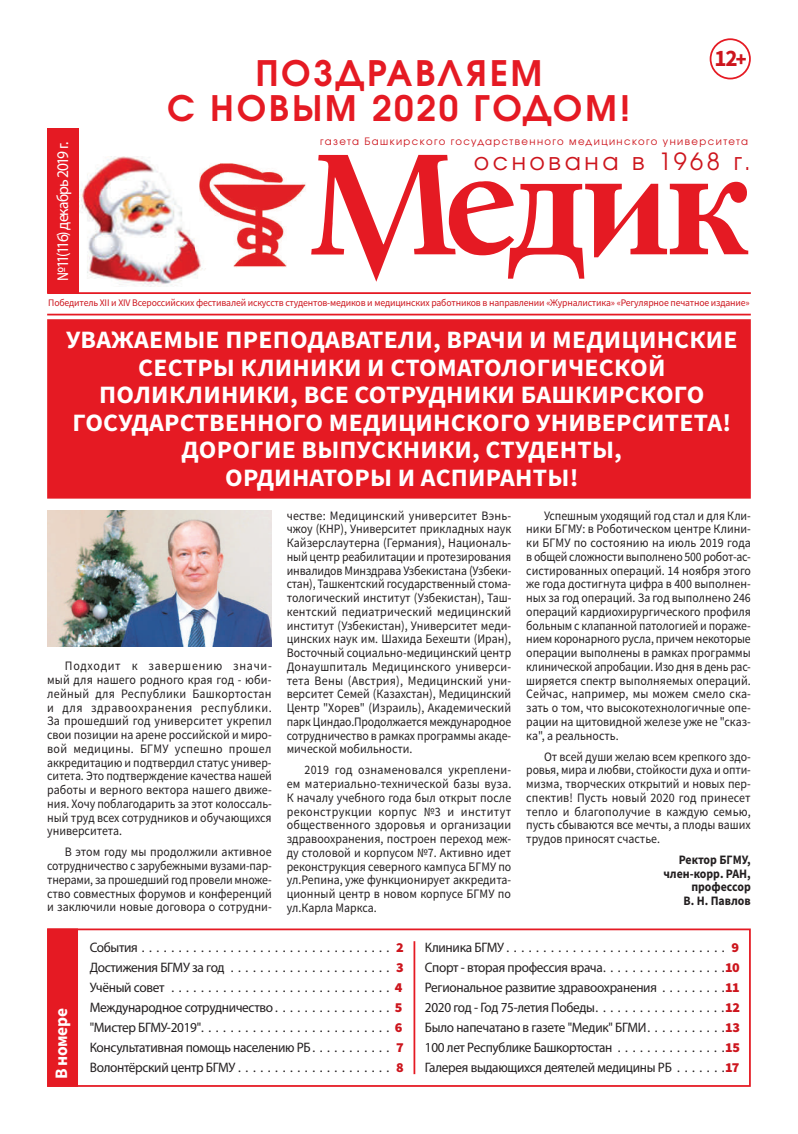
<style>
.page{position:relative;width:798px;height:1134px;background:#fff}
.page>*{position:absolute;margin:0;border:0;box-sizing:border-box;transform-origin:0 0}
.t1{font:700 35px/35px "Evolventa";letter-spacing:.075em;color:#e51a23;text-align:center}
.t2{font:700 25px/27.5px "Source Sans Pro";letter-spacing:.01em;color:#fff;text-align:center}
.t3{font:700 23.75px "Source Sans Pro";color:#cd151d}
.t4{font:23.62px "Evolventa";letter-spacing:.15em;color:#cd151d}
.t5{font:700 17.5px "Source Sans Pro";letter-spacing:-.025em;color:#fff}
.t6{font:16.25px "Myriad Pro";letter-spacing:-.065em;color:#fff;scale:.95 1}
.t7{font:13.75px/20px "Myriad Pro";letter-spacing:-.025em;color:#231f20;text-align:justify}
.t8{font:12.88px/13.8px "Source Sans Pro";color:#231f20;text-align:justify;scale:.93 1}
.t9{font:12.88px/13.8px "Source Sans Pro";color:#231f20;text-align:justify;scale:.92 1}
.t10{font:700 12.88px/13.8px "Source Sans Pro";color:#231f20;text-align:right;scale:.92 1}
.t11{font:10.12px "Evolventa";letter-spacing:.14em;color:#cd151d}
.t12{font:10px "Source Sans Pro";letter-spacing:-.015em;color:#cd151d}
.s1{font-weight:900;font-size:20.62px}
.s2{font-family:"Source Sans Pro";font-weight:900;color:#cd151d}
</style>
<div class="page">
<img style="left:79px;top:156px;width:127px;height:131px">
<img style="left:47px;top:510px;width:224px;height:137px">
<div style="left:47px;top:129px;width:32px;height:164px;background:#e51a23"></div>
<div style="left:709px;top:38px;width:41px;height:41px;border:2px solid #e51a23;border-radius:50%"></div>
<div style="left:47px;top:319px;width:703px;height:180px;background:#e51a23"></div>
<hr style="left:47px;top:292px;width:703px;height:2px;background:#e51a23">
<hr style="left:47px;top:314px;width:703px;height:1px;background:#e51a23">
<hr style="left:413px;top:941px;width:2px;height:133px;background:#e51a23">
<div style="left:47px;top:928px;width:31px;height:159px;background:#e51a23"></div>
<div style="left:47px;top:928px;width:703px;height:159px;border:2px solid #e51a23"></div>
<img style="left:195px;top:159px;width:111px;height:108px">
<svg style="left:311px;top:155px;width:437px;height:127px"></svg>
<p class="t6" style="left:53px;top:281px;width:148px;rotate:-90deg">№11(116) декабрь 2019 г.</p>
<h1 class="t1" style="left:167px;top:56px;width:465px">ПОЗДРАВЛЯЕМ<br>С НОВЫМ 2020 ГОДОМ!</h1>
<h3 class="t3" style="left:714px;top:42px;width:34px">12<span class="s1">+</span></h3>
<p class="t11" style="left:320px;top:135px;width:429px">газета Башкирского государственного медицинского университета</p>
<h3 class="t4" style="left:474px;top:147px;width:278px">основана в 1968 г.</h3>
<p class="t12" style="left:48px;top:296px;width:702px">Победитель XII и XIV Всероссийских фестивалей искусств студентов-медиков и медицинских работников в направлении «Журналистика» «Регулярное печатное издание»</p>
<h2 class="t2" style="left:66px;top:326px;width:673px">УВАЖАЕМЫЕ ПРЕПОДАВАТЕЛИ, ВРАЧИ И МЕДИЦИНСКИЕ СЕСТРЫ КЛИНИКИ И СТОМАТОЛОГИЧЕСКОЙ ПОЛИКЛИНИКИ, ВСЕ СОТРУДНИКИ БАШКИРСКОГО ГОСУДАРСТВЕННОГО МЕДИЦИНСКОГО УНИВЕРСИТЕТА!<br>ДОРОГИЕ ВЫПУСКНИКИ, СТУДЕНТЫ,<br>ОРДИНАТОРЫ И АСПИРАНТЫ!</h2>
<p class="t8" style="left:47px;top:659px;width:243px;text-indent:18px">Подходит к завершению значи&shy;мый для нашего родного края год - юби&shy;лейный для Республики Башкортостан и для здравоохранения республики.<br>За прошедший год университет укрепил свои позиции на арене российской и миро&shy;вой медицины. БГМУ успешно прошел аккредитацию и подтвердил статус универ&shy;ситета. Это подтверждение качества нашей работы и верного вектора нашего движе&shy;ния. Хочу поблагодарить за этот колоссаль&shy;ный труд всех сотрудников и обучающихся университета.</p>
<p class="t8" style="left:47px;top:845px;width:243px;text-indent:18px">В этом году мы продолжили активное сотрудничество с зарубежными вузами-пар&shy;тнерами, за прошедший год провели множе&shy;ство совместных форумов и конференций и заключили новые договора о сотрудни-</p>
<p class="t8" style="left:286px;top:508px;width:243px">честве: Медицинский университет Вэнь&shy;чжоу (КНР), Университет прикладных наук Кайзерслаутерна (Германия), Националь&shy;ный центр реабилитации и протезирования инвалидов Минздрава Узбекистана (Узбеки&shy;стан), Ташкентский государственный стома&shy;тологический институт (Узбекистан), Таш&shy;кентский педиатрический медицинский институт (Узбекистан), Университет меди&shy;цинских наук им. Шахида Бехешти (Иран), Восточный социально-медицинский центр Донаушпиталь Медицинского универси&shy;тета Вены (Австрия), Медицинский уни&shy;верситет Семей (Казахстан), Медицинский Центр "Хорев" (Израиль), Академический парк Циндао.Продолжается международное сотрудничество в рамках программы акаде&shy;мической мобильности.</p>
<p class="t8" style="left:286px;top:763px;width:243px;text-indent:18px">2019 год ознаменовался укреплени&shy;ем материально-технической базы вуза.<br>К началу учебного года был открыт после реконструкции корпус №3 и институт общественного здоровья и организации здравоохранения, построен переход меж&shy;ду столовой и корпусом №7. Активно идет реконструкция северного кампуса БГМУ по ул.Репина, уже функционирует аккредита&shy;ционный центр в новом корпусе БГМУ по ул.Карла Маркса.</p>
<p class="t9" style="left:526px;top:508px;width:245px;text-indent:18px">Успешным уходящий год стал и для Кли&shy;ники БГМУ: в Роботическом центре Клини&shy;ки БГМУ по состоянию на июль 2019 года в общей сложности выполнено 500 робот-ас&shy;систированных операций. 14 ноября этого же года достигнута цифра в 400 выполнен&shy;ных за год операций. За год выполнено 246 операций кардиохирургического профиля больным с клапанной патологией и пораже&shy;нием коронарного русла, причем некоторые операции выполнены в рамках программы клинической апробации. Изо дня в день рас&shy;ширяется спектр выполняемых операций.<br>Сейчас, например, мы можем смело ска&shy;зать о том, что высокотехнологичные опе&shy;рации на щитовидной железе уже не "сказ&shy;ка", а реальность.</p>
<p class="t9" style="left:526px;top:749px;width:245px;text-indent:18px">От всей души желаю всем крепкого здо&shy;ровья, мира и любви, стойкости духа и опти&shy;мизма, творческих открытий и новых пер&shy;спектив! Пусть новый 2020 год принесет тепло и благополучие в каждую семью, пусть сбываются все мечты, а плоды ваших трудов приносят счастье.</p>
<p class="t10" style="left:663px;top:852px;width:96px">Ректор БГМУ, член-корр. РАН, профессор<br>В. Н. Павлов</p>
<h3 class="t5" style="left:49px;top:1079px;width:72px;rotate:-90deg">В номере</h3>
<p class="t7" style="left:90px;top:937px;width:315px">События . . . . . . . . . . . . . . . . . . . . . . . . . . . . . . . . . . <span class="s2">2<br></span>Достижения БГМУ за год . . . . . . . . . . . . . . . . . . . . . . <span class="s2">3<br></span>Учёный совет . . . . . . . . . . . . . . . . . . . . . . . . . . . . . . <span class="s2">4<br></span>Международное сотрудничество . . . . . . . . . . . . . . . . <span class="s2">5 </span>"Мистер БГМУ-2019" . . . . . . . . . . . . . . . . . . . . . . . . . . <span class="s2">6<br></span>Консультативная помощь населению РБ . . . . . . . . . . . <span class="s2">7<br></span>Волонтёрский центр БГМУ . . . . . . . . . . . . . . . . . . . . . <span class="s2">8</span></p>
<p class="t7" style="left:424px;top:937px;width:316px">Клиника БГМУ . . . . . . . . . . . . . . . . . . . . . . . . . . . . . . <span class="s2">9<br></span>Спорт - вторая профессия врача . . . . . . . . . . . . . . . . .<span class="s2">10<br></span>Региональное развитие здравоохранения . . . . . . . . .<span class="s2">11<br></span>2020 год - Год 75-летия Победы . . . . . . . . . . . . . . . . . .<span class="s2">12<br></span>Было напечатано в газете "Медик" БГМИ . . . . . . . . . . .<span class="s2">13<br></span>100 лет Республике Башкортостан . . . . . . . . . . . . . . .<span class="s2">15<br></span>Галерея выдающихся деятелей медицины РБ . . . . . . .<span class="s2">17</span></p>
</div>
